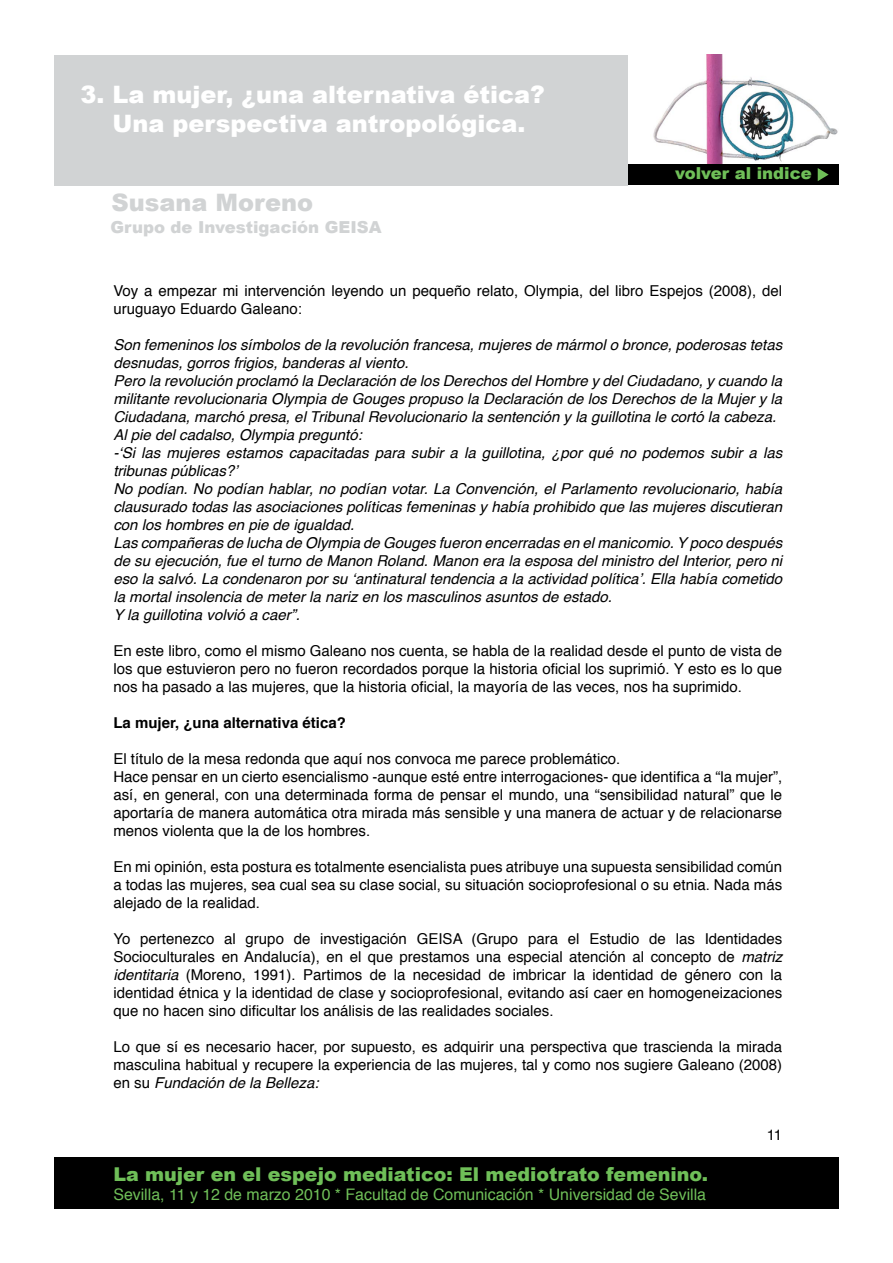
<style>
.page{position:relative;width:893px;height:1263px;background:#fff}
.page>*{position:absolute;margin:0;border:0;box-sizing:border-box;transform-origin:0 0}
.t1{font:900 24px "Arial";color:#fff}
.t2{font:900 24px "Arial";color:#d1d3d4}
.t3{font:900 19.05px "Arial";color:#6fbf58}
.t4{font:900 16.5px "Arial";color:#d1d3d4}
.t5{font:900 16.5px "Arial";color:#6fbf58}
.t6{font:15.9px "Helvetica";color:#6fbf58}
.Estilo_de_párrafo_2{font:15px/18px "Helvetica";color:#000;text-align:justify}
.Estilo_de_párrafo_2-2{font:italic 15px/18px "Helvetica";color:#000;text-align:justify}
.Estilo_de_párrafo_2-3{font:700 15px "Helvetica";color:#000}
.t7{font:900 3px "Arial";color:#6fbf58}
.s1{font-style:italic}
</style>
<div class="page">
<div style="left:54px;top:1158px;width:785px;height:51px;background:#000"></div>
<img style="left:653px;top:54px;width:185px;height:110px">
<div style="left:54px;top:164px;width:785px;height:21px;background:#000"></div>
<svg style="left:818px;top:168px;width:11px;height:13px"></svg>
<div style="left:54px;top:55px;width:573px;height:130px;background:#d1d3d4"></div>
<p class="t1" style="left:80px;top:77px;width:466px">3. La mujer, ¿una alternativa ética?</p>
<p class="t1" style="left:112px;top:106px;width:415px">Una perspectiva antropológica.</p>
<p class="t2" style="left:111px;top:185px;width:203px">Susana Moreno</p>
<p class="t4" style="left:110px;top:215px;width:273px">Grupo de Investigación GEISA</p>
<p class="t5" style="left:675px;top:162px;width:138px">volver al indice</p>
<p class="t7" style="left:742px;top:176px;width:96px">La mujer en el espejo mediatico: El mediotrato femenino.</p>
<p class="Estilo_de_párrafo_2" style="left:113px;top:282px;width:670px">Voy a empezar mi intervención leyendo un pequeño relato, Olympia, del libro Espejos (2008), del uruguayo Eduardo Galeano:</p>
<p class="Estilo_de_párrafo_2-2" style="left:113px;top:336px;width:670px">Son femeninos los símbolos de la revolución francesa, mujeres de mármol o bronce, poderosas tetas desnudas, gorros frigios, banderas al viento.</p>
<p class="Estilo_de_párrafo_2-2" style="left:113px;top:372px;width:670px">Pero la revolución proclamó la Declaración de los Derechos del Hombre y del Ciudadano, y cuando la militante revolucionaria Olympia de Gouges propuso la Declaración de los Derechos de la Mujer y la Ciudadana, marchó presa, el Tribunal Revolucionario la sentención y la guillotina le cortó la cabeza.</p>
<p class="Estilo_de_párrafo_2-2" style="left:113px;top:426px;width:250px">Al pie del cadalso, Olympia preguntó:</p>
<p class="Estilo_de_párrafo_2-2" style="left:113px;top:444px;width:670px">-‘Si las mujeres estamos capacitadas para subir a la guillotina, ¿por qué no podemos subir a las tribunas públicas?’</p>
<p class="Estilo_de_párrafo_2-2" style="left:113px;top:480px;width:670px">No podían. No podían hablar, no podían votar. La Convención, el Parlamento revolucionario, había clausurado todas las asociaciones políticas femeninas y había prohibido que las mujeres discutieran con los hombres en pie de igualdad.</p>
<p class="Estilo_de_párrafo_2-2" style="left:113px;top:534px;width:670px">Las compañeras de lucha de Olympia de Gouges fueron encerradas en el manicomio. Y poco después de su ejecución, fue el turno de Manon Roland. Manon era la esposa del ministro del Interior, pero ni eso la salvó. La condenaron por su ‘antinatural tendencia a la actividad política’. Ella había cometido la mortal insolencia de meter la nariz en los masculinos asuntos de estado.</p>
<p class="Estilo_de_párrafo_2-2" style="left:113px;top:606px;width:188px">Y la guillotina volvió a caer”.</p>
<p class="Estilo_de_párrafo_2" style="left:113px;top:642px;width:670px">En este libro, como el mismo Galeano nos cuenta, se habla de la realidad desde el punto de vista de los que estuvieron pero no fueron recordados porque la historia oficial los suprimió. Y esto es lo que nos ha pasado a las mujeres, que la historia oficial, la mayoría de las veces, nos ha suprimido.</p>
<p class="Estilo_de_párrafo_2-3" style="left:113px;top:711px;width:234px">La mujer, ¿una alternativa ética?</p>
<p class="Estilo_de_párrafo_2" style="left:113px;top:750px;width:508px">El título de la mesa redonda que aquí nos convoca me parece problemático.</p>
<p class="Estilo_de_párrafo_2" style="left:113px;top:768px;width:670px">Hace pensar en un cierto esencialismo -aunque esté entre interrogaciones- que identifica a “la mujer”, así, en general, con una determinada forma de pensar el mundo, una “sensibilidad natural” que le aportaría de manera automática otra mirada más sensible y una manera de actuar y de relacionarse menos violenta que la de los hombres.</p>
<p class="Estilo_de_párrafo_2" style="left:113px;top:858px;width:670px">En mi opinión, esta postura es totalmente esencialista pues atribuye una supuesta sensibilidad común a todas las mujeres, sea cual sea su clase social, su situación socioprofesional o su etnia. Nada más alejado de la realidad.</p>
<p class="Estilo_de_párrafo_2" style="left:113px;top:930px;width:670px">Yo pertenezco al grupo de investigación GEISA (Grupo para el Estudio de las Identidades Socioculturales en Andalucía), en el que prestamos una especial atención al concepto de <span class="s1">matriz identitaria</span> (Moreno, 1991). Partimos de la necesidad de imbricar la identidad de género con la identidad étnica y la identidad de clase y socioprofesional, evitando así caer en homogeneizaciones que no hacen sino dificultar los análisis de las realidades sociales.</p>
<p class="Estilo_de_párrafo_2" style="left:113px;top:1038px;width:670px">Lo que sí es necesario hacer, por supuesto, es adquirir una perspectiva que trascienda la mirada masculina habitual y recupere la experiencia de las mujeres, tal y como nos sugiere Galeano (2008) en su <span class="s1">Fundación de la Belleza:</span></p>
<p class="t3" style="left:113px;top:1160px;width:596px">La mujer en el espejo mediatico: El mediotrato femenino.</p>
<p class="t6" style="left:113px;top:1182px;width:594px">Sevilla, 11 y 12 de marzo 2010 * Facultad de Comunicación * Universidad de Sevilla</p>
<p class="Estilo_de_párrafo_2" style="left:767px;top:1126px;width:17px">11</p>
</div>
